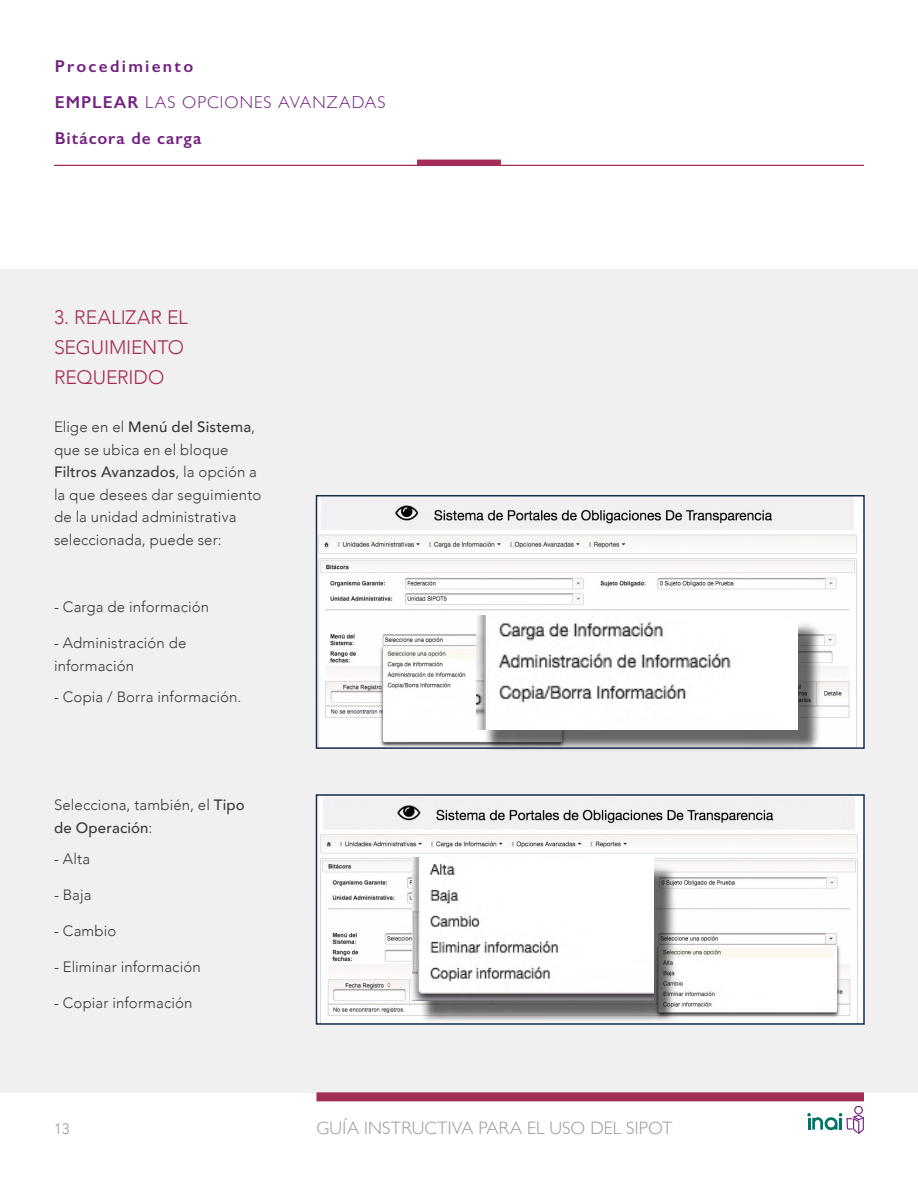
<style>
.page{position:relative;width:918px;height:1188px;background:#fff}
.page>*{position:absolute;margin:0;border:0;box-sizing:border-box;transform-origin:0 0}
.t1{font:300 19.5px/30px "Avenir";letter-spacing:-.005em;color:#a42d57}
.t2{font:300 18px "Gill Sans";letter-spacing:.01em;color:#9c959d}
.t3{font:600 17.25px/36px "Gill Sans";letter-spacing:.1em;color:#742282}
.t4{font:300 15px/22.5px "Avenir";letter-spacing:.01em;color:#3a3a3c}
.t5{font:300 15px "Avenir";color:#9c959d}
.s1{font-weight:300}
.s2{font-weight:500}
</style>
<div class="page">
<hr style="left:54px;top:165px;width:810px;height:1px;background:#a42d57">
<div style="left:417px;top:160px;width:84px;height:6px;background:#a42d57"></div>
<div style="left:0;top:269px;width:918px;height:823px;background:#f0f0f0"></div>
<div style="left:316px;top:1092px;width:548px;height:9px;background:#a42d57"></div>
<div style="left:854px;top:1106px;width:9px;height:9px;border:1px solid #742282;border-radius:50%"></div>
<svg style="left:807px;top:1113px;width:57px;height:21px"></svg>
<img style="left:319px;top:498px;width:543px;height:248px">
<div style="left:316px;top:495px;width:549px;height:254px;border:2px solid #132b4e"></div>
<div style="left:483px;top:622px;width:338px;height:131px;background:#000;opacity:.6"></div>
<img style="left:476px;top:615px;width:321px;height:115px">
<img style="left:319px;top:797px;width:543px;height:225px">
<div style="left:316px;top:794px;width:549px;height:231px;border:2px solid #132b4e"></div>
<div style="left:419px;top:865px;width:258px;height:158px;background:#000;opacity:.6"></div>
<img style="left:412px;top:857px;width:241px;height:143px">
<p class="t3" style="left:55px;top:48px;width:332px">Procedimiento<br>EMPLEAR <span class="s1">LAS OPCIONES AVANZADAS<br></span>Bitácora de carga</p>
<h1 class="t1" style="left:54px;top:302px;width:136px">3. REALIZAR EL<br>SEGUIMIENTO<br>REQUERIDO</h1>
<p class="t4" style="left:54px;top:416px;width:209px">Elige en el <span class="s2">Menú del Sistema</span>, que se ubica en el bloque<br><span class="s2">Filtros Avanzados</span>, la opción a la que desees dar seguimiento de la unidad administrativa seleccionada, puede ser:</p>
<p class="t4" style="left:54px;top:596px;width:157px">- Carga de información</p>
<p class="t4" style="left:54px;top:632px;width:134px">- Administración de información</p>
<p class="t4" style="left:54px;top:686px;width:189px">- Copia / Borra información.</p>
<p class="t4" style="left:54px;top:794px;width:192px">Selecciona, también, el <span class="s2">Tipo de Operación</span>:</p>
<p class="t4" style="left:54px;top:848px;width:38px">- Alta</p>
<p class="t4" style="left:54px;top:884px;width:39px">- Baja</p>
<p class="t4" style="left:54px;top:920px;width:64px">- Cambio</p>
<p class="t4" style="left:54px;top:956px;width:148px">- Eliminar información</p>
<p class="t4" style="left:54px;top:992px;width:140px">- Copiar información</p>
<p class="t5" style="left:54px;top:1120px;width:17px">13</p>
<p class="t2" style="left:316px;top:1114px;width:358px">GUÍA INSTRUCTIVA PARA EL USO DEL SIPOT</p>
</div>
